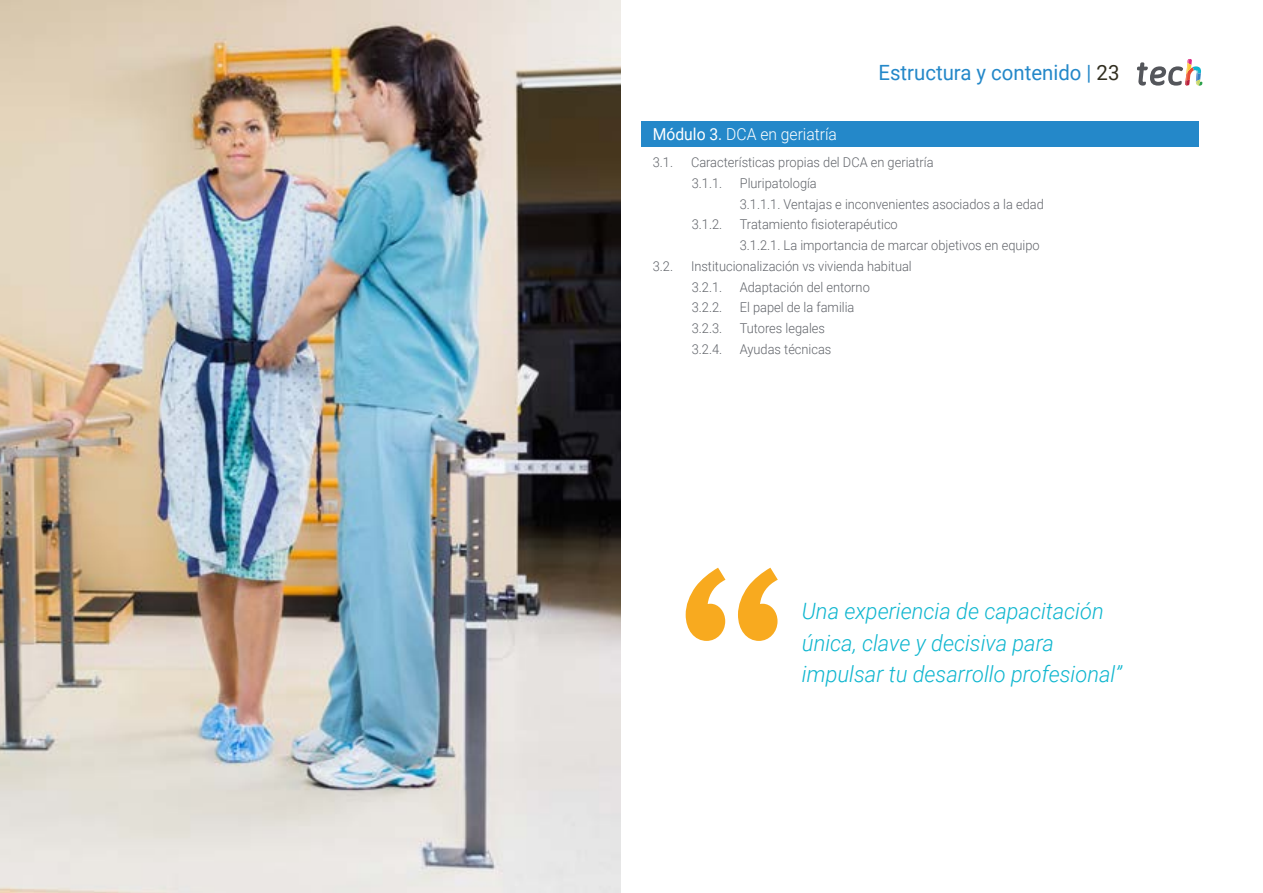
<style>
.page{position:relative;width:1263px;height:893px;background:#fff}
.page>*{position:absolute;margin:0;border:0;box-sizing:border-box;transform-origin:0 0}
.t1{font:italic 300 22.5px/31.5px "Roboto";color:#0fb6cf}
.t2{font:21px "Roboto";color:#2488c9}
.t3{font:300 16.5px "Roboto";color:#fff;scale:.95 1}
.t4{font:300 13.5px/20.7px "Roboto";color:#61646a;scale:.95 1}
.s1{color:#312e20}
.s2{font-weight:400}
</style>
<div class="page">
<img style="left:0;top:0;width:621px;height:893px">
<div style="left:642px;top:121px;width:557px;height:25px;background:#2488c9"></div>
<svg style="left:686px;top:568px;width:92px;height:73px"></svg>
<svg style="left:1137px;top:59px;width:65px;height:27px"></svg>
<h2 class="t2" style="left:878px;top:57px;width:242px">Estructura y contenido | <span class="s1">23</span></h2>
<p class="t3" style="left:653px;top:123px;width:195px"><span class="s2">Módulo 3.</span> DCA en geriatría</p>
<p class="t4" style="left:653px;top:151px;width:23px">3.1.</p>
<p class="t4" style="left:691px;top:151px;width:257px">Características propias del DCA en geriatría<br>3.1.1.</p>
<p class="t4" style="left:740px;top:172px;width:322px">Pluripatología<br>3.1.1.1. Ventajas e inconvenientes asociados a la edad</p>
<p class="t4" style="left:692px;top:214px;width:34px">3.1.2.</p>
<p class="t4" style="left:740px;top:214px;width:317px">Tratamiento fisioterapéutico<br>3.1.2.1. La importancia de marcar objetivos en equipo</p>
<p class="t4" style="left:653px;top:255px;width:23px">3.2.</p>
<p class="t4" style="left:691px;top:255px;width:234px">Institucionalización vs vivienda habitual<br>3.2.1.</p>
<p class="t4" style="left:740px;top:276px;width:138px">Adaptación del entorno</p>
<p class="t4" style="left:692px;top:297px;width:34px">3.2.2.</p>
<p class="t4" style="left:740px;top:297px;width:122px">El papel de la familia</p>
<p class="t4" style="left:692px;top:317px;width:34px">3.2.3.</p>
<p class="t4" style="left:740px;top:317px;width:91px">Tutores legales</p>
<p class="t4" style="left:692px;top:338px;width:34px">3.2.4.</p>
<p class="t4" style="left:740px;top:338px;width:98px">Ayudas técnicas</p>
<h1 class="t1" style="left:802px;top:594px;width:321px">Una experiencia de capacitación única, clave y decisiva para impulsar tu desarrollo profesional”</h1>
</div>
